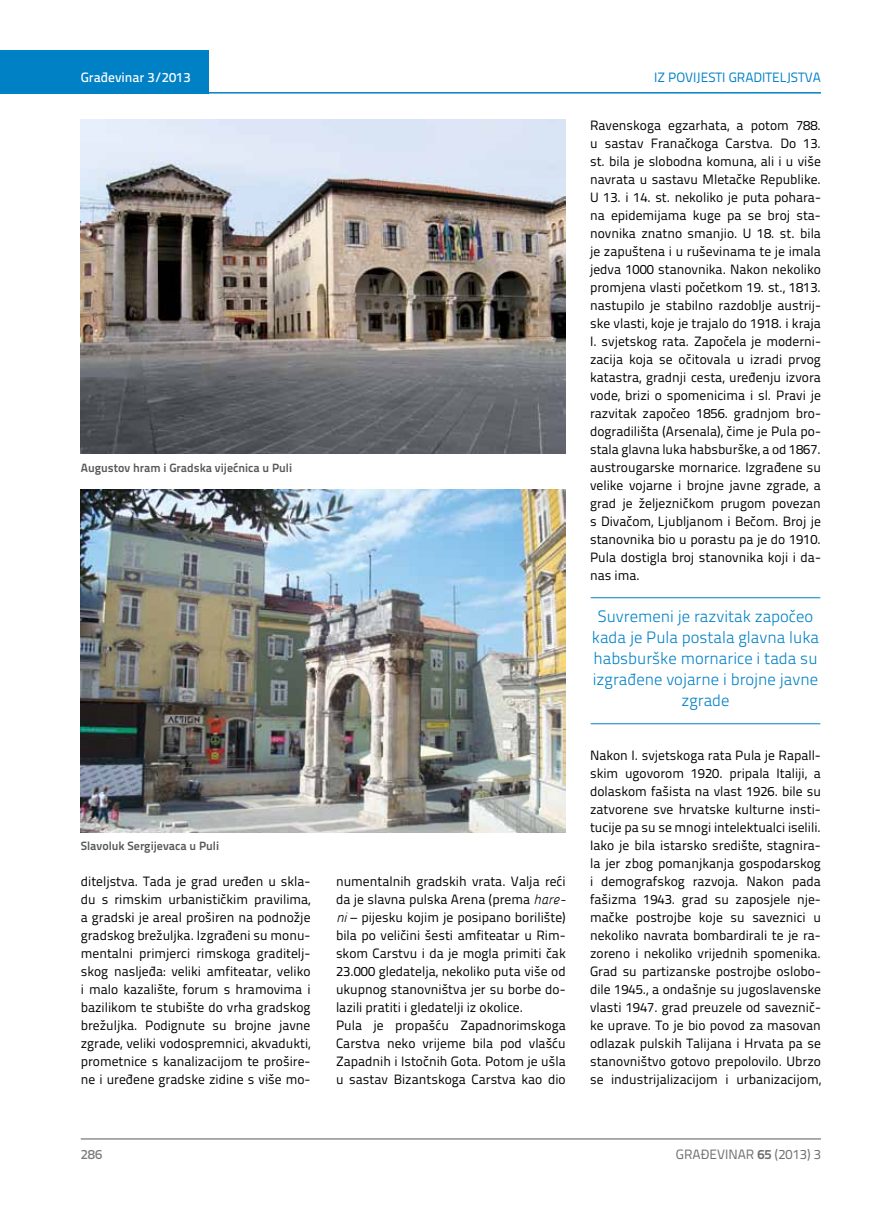
<style>
.page{position:relative;width:872px;height:1212px;background:#fff}
.page>*{position:absolute;margin:0;border:0;box-sizing:border-box;transform-origin:0 0}
.t1{font:300 16.5px/21px "Titillium Text 22 L";color:#0081c6;text-align:center}
.t2{font:13.5px/18px "Titillium Text 22 L";color:#000;text-align:justify}
.t3{font:13.5px "Titillium Text 22 L";color:#0081c6}
.t4{font:13.5px "Titillium Text 22 L";color:#6d6e71}
.t5{font:500 13.5px "Titillium Text 22 L";color:#fff}
.t6{font:500 13.5px "Titillium Text 22 L";color:#797a7d}
.t7{font:700 12px "Titillium Text 22 L";color:#58595b}
.s1{font-family:"Panefresco 250 wt";font-style:italic}
.s2{font-weight:700}
</style>
<div class="page">
<hr style="left:81px;top:1139px;width:740px;height:1px;background:#58595b">
<div style="left:0;top:50px;width:208px;height:44px;background:#0081c6"></div>
<hr style="left:0;top:92px;width:821px;height:2px;background:#0081c6">
<hr style="left:590px;top:597px;width:230px;height:1px;background:#0081c6">
<hr style="left:590px;top:723px;width:230px;height:1px;background:#0081c6">
<img style="left:81px;top:119px;width:485px;height:335px">
<img style="left:81px;top:490px;width:485px;height:342px">
<p class="t5" style="left:81px;top:67px;width:111px">Građevinar 3/2013</p>
<p class="t3" style="left:654px;top:68px;width:168px">IZ POVIJESTI GRADITELJSTVA</p>
<p class="t7" style="left:81px;top:458px;width:213px">Augustov hram i Gradska vijećnica u Puli</p>
<p class="t7" style="left:81px;top:837px;width:140px">Slavoluk Sergijevaca u Puli</p>
<p class="t2" style="left:81px;top:872px;width:231px">diteljstva. Tada je grad uređen u skla&shy;du s rimskim urbanističkim pravilima, a gradski je areal proširen na podnožje gradskog brežuljka. Izgrađeni su monu&shy;mentalni primjerci rimskoga graditelj&shy;skog nasljeđa: veliki amfiteatar, veliko i malo kazalište, forum s hramovima i bazilikom te stubište do vrha gradskog brežuljka. Podignute su brojne javne zgrade, veliki vodospremnici, akvadukti, prometnice s kanalizacijom te prošire&shy;ne i uređene gradske zidine s više mo-</p>
<p class="t2" style="left:336px;top:872px;width:231px;text-align:left">numentalnih gradskih vrata. Valja reći da je slavna pulska Arena (prema <span class="s1">hare&shy;ni</span> – pijesku kojim je posipano borilište) bila po veličini šesti amfiteatar u Rim&shy;skom Carstvu i da je mogla primiti čak 23.000 gledatelja, nekoliko puta više od ukupnog stanovništva jer su borbe do&shy;lazili pratiti i gledatelji iz okolice.<br>Pula je propašću Zapadnorimskoga Carstva neko vrijeme bila pod vlašću Zapadnih i Istočnih Gota. Potom je ušla u sastav Bizantskoga Carstva kao dio</p>
<p class="t2" style="left:590px;top:115px;width:232px">Ravenskoga egzarhata, a potom 788. u sastav Franačkoga Carstva. Do 13. st. bila je slobodna komuna, ali i u više navrata u sastavu Mletačke Republike.<br>U 13. i 14. st. nekoliko je puta pohara&shy;na epidemijama kuge pa se broj sta&shy;novnika znatno smanjio. U 18. st. bila je zapuštena i u ruševinama te je imala jedva 1000 stanovnika. Nakon nekoliko promjena vlasti početkom 19. st., 1813. nastupilo je stabilno razdoblje austrij&shy;ske vlasti, koje je trajalo do 1918. i kraja I. svjetskog rata. Započela je moderni&shy;zacija koja se očitovala u izradi prvog katastra, gradnji cesta, uređenju izvora vode, brizi o spomenicima i sl. Pravi je razvitak započeo 1856. gradnjom bro&shy;dogradilišta (Arsenala), čime je Pula po&shy;stala glavna luka habsburške, a od 1867. austrougarske mornarice. Izgrađene su velike vojarne i brojne javne zgrade, a grad je željezničkom prugom povezan s Divačom, Ljubljanom i Bečom. Broj je stanovnika bio u porastu pa je do 1910.<br>Pula dostigla broj stanovnika koji i da&shy;nas ima.</p>
<p class="t1" style="left:592px;top:605px;width:229px">Suvremeni je razvitak započeo kada je Pula postala glavna luka habsburške mornarice i tada su izgrađene vojarne i brojne javne zgrade</p>
<p class="t2" style="left:590px;top:746px;width:232px">Nakon I. svjetskoga rata Pula je Rapall&shy;skim ugovorom 1920. pripala Italiji, a dolaskom fašista na vlast 1926. bile su zatvorene sve hrvatske kulturne insti&shy;tucije pa su se mnogi intelektualci iselili.<br>Iako je bila istarsko središte, stagnira&shy;la jer zbog pomanjkanja gospodarskog i demografskog razvoja. Nakon pada fašizma 1943. grad su zaposjele nje&shy;mačke postrojbe koje su saveznici u nekoliko navrata bombardirali te je ra&shy;zoreno i nekoliko vrijednih spomenika.<br>Grad su partizanske postrojbe oslobo&shy;dile 1945., a ondašnje su jugoslavenske vlasti 1947. grad preuzele od saveznič&shy;ke uprave. To je bio povod za masovan odlazak pulskih Talijana i Hrvata pa se stanovništvo gotovo prepolovilo. Ubrzo se industrijalizacijom i urbanizacijom,</p>
<p class="t6" style="left:81px;top:1144px;width:23px">286</p>
<p class="t4" style="left:676px;top:1144px;width:146px">GRAĐEVINAR <span class="s2">65</span> (2013) 3</p>
</div>
